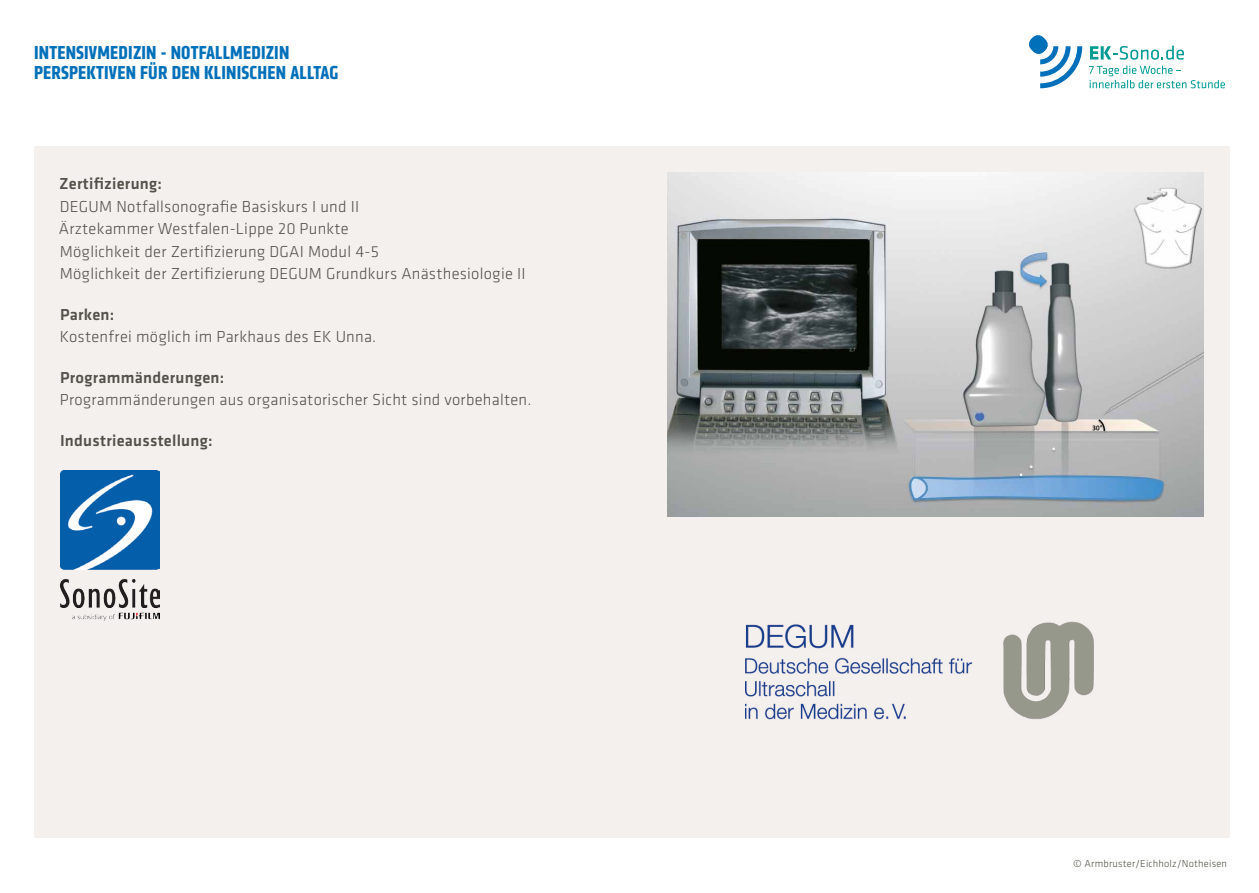
<style>
.page{position:relative;width:1259px;height:893px;background:#fff}
.page>*{position:absolute;margin:0;border:0;box-sizing:border-box;transform-origin:0 0}
.t1{font:700 condensed 19.5px/19.5px "Klavika";letter-spacing:.01em;color:#0070ba}
.t2{font:300 16.5px/22.5px "Klavika";letter-spacing:.015em;color:#525149}
.t3{font:500 16.5px "Klavika";letter-spacing:.015em;color:#525149}
.t4{font:300 10.5px "Klavika";letter-spacing:.015em;color:#525149}
</style>
<div class="page">
<svg style="left:1029px;top:35px;width:53px;height:53px"></svg>
<svg style="left:1090px;top:46px;width:94px;height:14px"></svg>
<svg style="left:1089px;top:66px;width:136px;height:22px"></svg>
<div style="left:34px;top:147px;width:1195px;height:691px;background:#f4f0ee"></div>
<img style="left:745px;top:621px;width:349px;height:99px">
<img style="left:668px;top:172px;width:535px;height:344px">
<img style="left:61px;top:470px;width:99px;height:151px">
<p class="t1" style="left:34px;top:43px;width:306px">INTENSIVMEDIZIN - NOTFALLMEDIZIN<br>PERSPEKTIVEN FÜR DEN KLINISCHEN ALLTAG</p>
<p class="t3" style="left:59px;top:172px;width:104px">Zertifizierung:</p>
<p class="t2" style="left:59px;top:195px;width:468px">DEGUM Notfallsonografie Basiskurs I und II<br>Ärztekammer Westfalen-Lippe 20 Punkte<br>Möglichkeit der Zertifizierung DGAI Modul 4-5<br>Möglichkeit der Zertifizierung DEGUM Grundkurs Anästhesiologie II</p>
<p class="t3" style="left:60px;top:303px;width:56px">Parken:</p>
<p class="t2" style="left:60px;top:325px;width:318px">Kostenfrei möglich im Parkhaus des EK Unna.</p>
<p class="t3" style="left:60px;top:366px;width:166px">Programmänderungen:</p>
<p class="t2" style="left:60px;top:388px;width:473px">Programmänderungen aus organisatorischer Sicht sind vorbehalten.</p>
<p class="t3" style="left:60px;top:429px;width:154px">Industrieausstellung:</p>
<p class="t4" style="left:1073px;top:857px;width:155px">© Armbruster/Eichholz/Notheisen</p>
</div>
